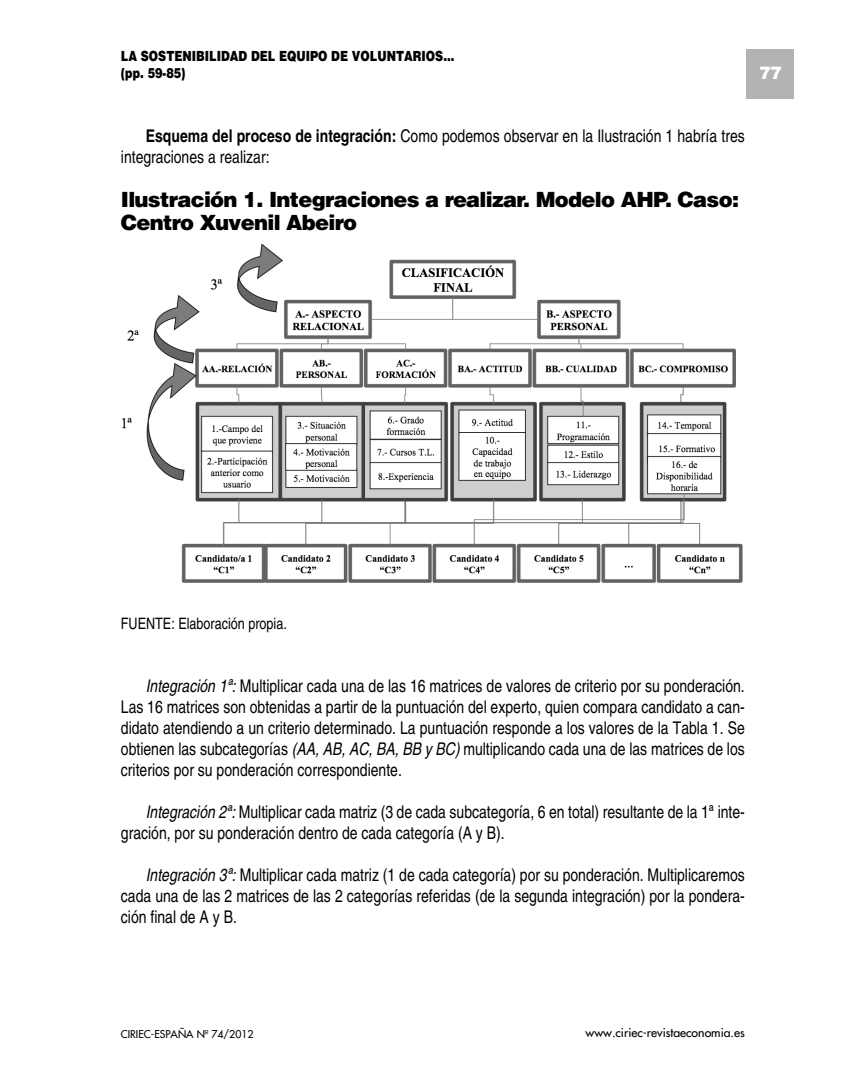
<style>
.page{position:relative;width:844px;height:1092px;background:#fff}
.page>*{position:absolute;margin:0;border:0;box-sizing:border-box;transform-origin:0 0}
.t1{font:900 21px/22.8px "Helvetica";letter-spacing:-.035em;color:#000}
.t2{font:17.5px/21px "Helvetica";color:#000;scale:.8 1}
.t3{font:900 17.5px "Helvetica";color:#fff}
.t4{font:15.75px "Helvetica";color:#000;scale:.8 1}
.t5{font:900 14px/16.8px "Helvetica";color:#000;scale:.8 1}
.t6{font:12.25px "Futura";color:#000}
.t7{font:10.5px "Futura";color:#000}
.s1{font-weight:700}
.s2{font-style:italic}
</style>
<div class="page">
<div style="left:746px;top:50px;width:48px;height:49px;background:#b3b3b3"></div>
<img style="left:122px;top:243px;width:621px;height:340px">
<p class="t5" style="left:121px;top:49px;width:418px">LA SOSTENIBILIDAD DEL EQUIPO DE VOLUNTARIOS... (pp. 59-85)</p>
<p class="t3" style="left:758px;top:66px;width:24px">77</p>
<p class="t2" style="left:121px;top:127px;width:781px;text-indent:25px"><span class="s1">Esquema del proceso de integración:</span> Como podemos observar en la Ilustración 1 habría tres integraciones a realizar:</p>
<p class="t1" style="left:121px;top:190px;width:619px">Ilustración 1. Integraciones a realizar. Modelo AHP. Caso:<br>Centro Xuvenil Abeiro</p>
<p class="t4" style="left:121px;top:617px;width:209px">FUENTE: Elaboración propia.</p>
<p class="t2" style="left:121px;top:676px;width:781px;text-align:justify;text-indent:25px"><span class="s2">Integración 1ª:</span> Multiplicar cada una de las 16 matrices de valores de criterio por su ponderación.<br>Las 16 matrices son obtenidas a partir de la puntuación del experto, quien compara candidato a can&shy;didato atendiendo a un criterio determinado. La puntuación responde a los valores de la Tabla 1. Se obtienen las subcategorías <span class="s2">(AA, AB, AC, BA, BB y BC)</span> multiplicando cada una de las matrices de los criterios por su ponderación correspondiente.</p>
<p class="t2" style="left:121px;top:802px;width:781px;text-indent:25px"><span class="s2">Integración 2ª:</span> Multiplicar cada matriz (3 de cada subcategoría, 6 en total) resultante de la 1ª inte&shy;gración, por su ponderación dentro de cada categoría (A y B).</p>
<p class="t2" style="left:121px;top:865px;width:781px;text-align:justify;text-indent:25px"><span class="s2">Integración 3ª:</span> Multiplicar cada matriz (1 de cada categoría) por su ponderación. Multiplicaremos cada una de las 2 matrices de las 2 categorías referidas (de la segunda integración) por la pondera&shy;ción final de A y B.</p>
<p class="t7" style="left:121px;top:1028px;width:134px">CIRIEC-ESPAÑA Nº 74/2012</p>
<p class="t6" style="left:585px;top:1026px;width:161px">www.ciriec-revistaeconomia.es</p>
</div>
